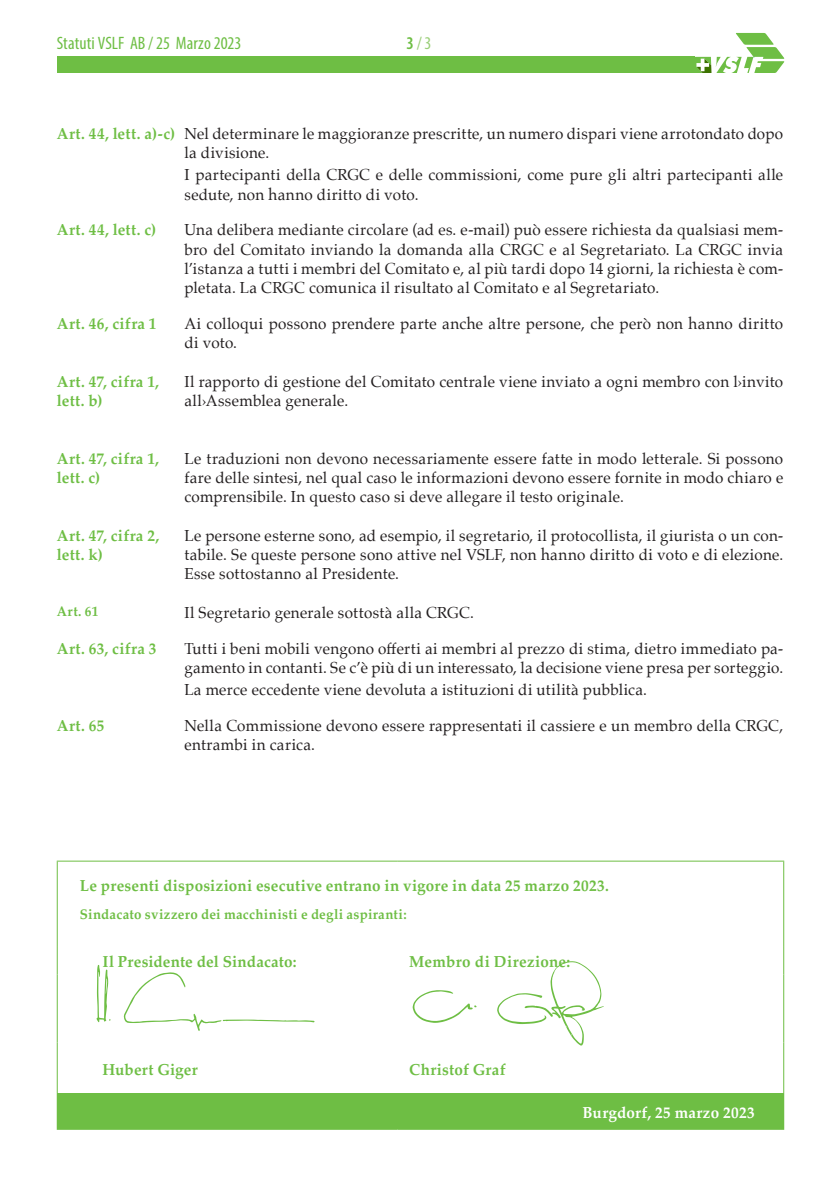
<style>
.page{position:relative;width:840px;height:1191px;background:#fff}
.page>*{position:absolute;margin:0;border:0;box-sizing:border-box;transform-origin:0 0}
.t1{font:condensed 18px "Myriad Pro";letter-spacing:.005em;color:#6ebe44}
.t2{font:condensed 18px "Myriad Pro";color:#99ce77}
.txt{font:16px/19.2px "Palatino";letter-spacing:.02em;color:#231f20;scale:.95 1}
.txt-2{font:700 16px "Palatino";letter-spacing:.015em;color:#6ebe44;scale:.95 1}
.paragraph{font:700 16px/19.2px "Palatino";letter-spacing:.03em;color:#6ebe44;scale:.95 1}
.txt-3{font:700 16px "Palatino";letter-spacing:.025em;color:#fff;scale:.95 1}
.txt-4{font:700 14px "Palatino";letter-spacing:.025em;color:#6ebe44;scale:.95 1}
.paragraph-2{font:700 14px "Palatino";color:#6ebe44;scale:.95 1}
.s1{font-weight:600;color:#6ebe44}
</style>
<div class="page">
<div style="left:57px;top:57px;width:637px;height:16px;background:#6ebe44"></div>
<svg style="left:694px;top:33px;width:90px;height:40px"></svg>
<div style="left:57px;top:1093px;width:726px;height:36px;background:#6ebe44"></div>
<hr style="left:57px;top:860px;width:340px;height:1px;background:#6ebe44">
<hr style="left:57px;top:861px;width:1px;height:85px;background:#6ebe44">
<hr style="left:397px;top:860px;width:386px;height:1px;background:#6ebe44">
<hr style="left:782px;top:861px;width:1px;height:85px;background:#6ebe44">
<svg style="left:57px;top:946px;width:1px;height:28px"></svg>
<hr style="left:57px;top:974px;width:1px;height:68px;background:#6ebe44">
<hr style="left:782px;top:974px;width:1px;height:68px;background:#6ebe44">
<hr style="left:57px;top:1042px;width:1px;height:51px;background:#6ebe44">
<hr style="left:782px;top:1042px;width:1px;height:51px;background:#6ebe44">
<svg style="left:123px;top:972px;width:191px;height:59px"></svg>
<svg style="left:96px;top:965px;width:15px;height:57px"></svg>
<svg style="left:497px;top:961px;width:106px;height:84px"></svg>
<svg style="left:412px;top:990px;width:64px;height:33px"></svg>
<p class="t1" style="left:57px;top:32px;width:186px">Statuti VSLF AB / 25 Marzo 2023</p>
<p class="t2" style="left:406px;top:32px;width:27px"><span class="s1">3</span>/ 3</p>
<p class="paragraph" style="left:57px;top:124px;width:126px">Art. 44, lett. a)-c)</p>
<p class="txt" style="left:184px;top:124px;width:631px">Nel determinare le maggioranze prescritte, un numero dispari viene arrotondato dopo la divisione.</p>
<p class="txt" style="left:184px;top:165px;width:631px">I partecipanti della CRGC e delle commissioni, come pure gli altri partecipanti alle sedute, non hanno diritto di voto.</p>
<p class="paragraph" style="left:57px;top:220px;width:106px">Art. 44, lett. c)</p>
<p class="txt" style="left:184px;top:220px;width:631px;text-align:justify">Una delibera mediante circolare (ad es. e-mail) può essere richiesta da qualsiasi mem&shy;bro del Comitato inviando la domanda alla CRGC e al Segretariato. La CRGC invia l’istanza a tutti i membri del Comitato e, al più tardi dopo 14 giorni, la richiesta è com&shy;pletata. La CRGC comunica il risultato al Comitato e al Segretariato.</p>
<p class="paragraph" style="left:57px;top:313px;width:106px">Art. 46, cifra 1</p>
<p class="txt" style="left:184px;top:314px;width:631px">Ai colloqui possono prendere parte anche altre persone, che però non hanno diritto di voto.</p>
<p class="paragraph" style="left:57px;top:371px;width:109px">Art. 47, cifra 1, lett. b)</p>
<p class="txt" style="left:184px;top:371px;width:631px">Il rapporto di gestione del Comitato centrale viene inviato a ogni membro con l›invito all›Assemblea generale.</p>
<p class="paragraph" style="left:57px;top:448px;width:109px">Art. 47, cifra 1, lett. c)</p>
<p class="txt" style="left:184px;top:449px;width:631px;text-align:justify">Le traduzioni non devono necessariamente essere fatte in modo letterale. Si possono fare delle sintesi, nel qual caso le informazioni devono essere fornite in modo chiaro e comprensibile. In questo caso si deve allegare il testo originale.</p>
<p class="paragraph" style="left:57px;top:525px;width:109px">Art. 47, cifra 2, lett. k)</p>
<p class="txt" style="left:184px;top:526px;width:631px;text-align:justify">Le persone esterne sono, ad esempio, il segretario, il protocollista, il giurista o un con&shy;tabile. Se queste persone sono attive nel VSLF, non hanno diritto di voto e di elezione.<br>Esse sottostanno al Presidente.</p>
<p class="paragraph-2" style="left:57px;top:599px;width:45px">Art. 61</p>
<p class="txt" style="left:184px;top:603px;width:306px">Il Segretario generale sottostà alla CRGC.</p>
<p class="paragraph" style="left:57px;top:638px;width:106px">Art. 63, cifra 3</p>
<p class="txt" style="left:184px;top:639px;width:631px">Tutti i beni mobili vengono offerti ai membri al prezzo di stima, dietro immediato pa&shy;gamento in contanti. Se c’è più di un interessato, la decisione viene presa per sorteggio.</p>
<p class="txt" style="left:184px;top:680px;width:488px">La merce eccedente viene devoluta a istituzioni di utilità pubblica.</p>
<p class="paragraph" style="left:57px;top:715px;width:52px">Art. 65</p>
<p class="txt" style="left:184px;top:716px;width:631px">Nella Commissione devono essere rappresentati il cassiere e un membro della CRGC, entrambi in carica.</p>
<p class="txt-2" style="left:80px;top:872px;width:558px">Le presenti disposizioni esecutive entrano in vigore in data 25 marzo 2023.</p>
<p class="txt-4" style="left:80px;top:902px;width:345px">Sindacato svizzero dei macchinisti e degli aspiranti:</p>
<p class="txt-2" style="left:103px;top:947px;width:205px">Il Presidente del Sindacato:</p>
<p class="txt-2" style="left:409px;top:947px;width:171px">Membro di Direzione:</p>
<p class="txt-2" style="left:103px;top:1055px;width:101px">Hubert Giger</p>
<p class="txt-2" style="left:409px;top:1055px;width:103px">Christof Graf</p>
<p class="txt-3" style="left:582px;top:1098px;width:183px">Burgdorf, 25 marzo 2023</p>
</div>
